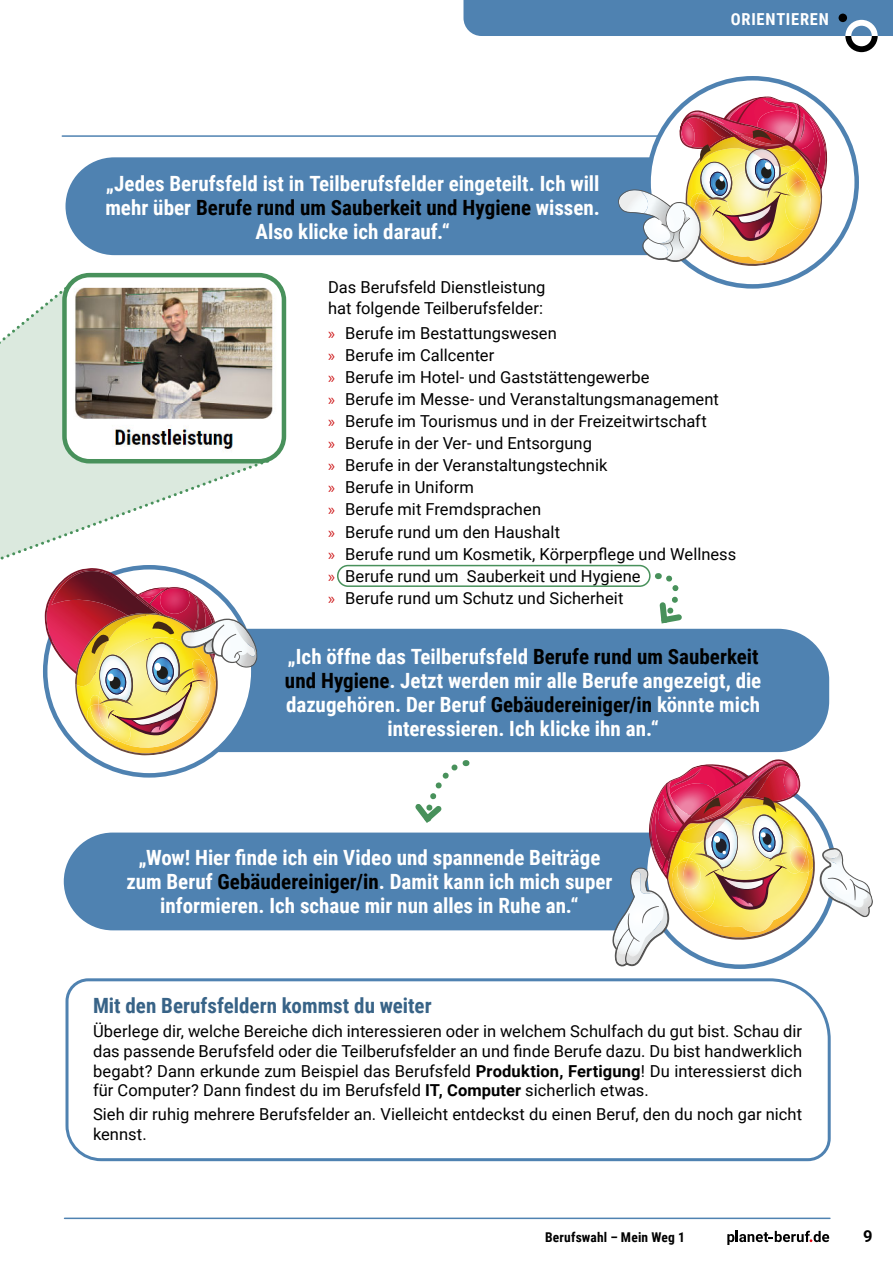
<style>
.page{position:relative;width:893px;height:1263px;background:#fff}
.page>*{position:absolute;margin:0;border:0;box-sizing:border-box;transform-origin:0 0}
.t1{font:700 21px/24px "Roboto Condensed";color:#fff;text-align:center}
.H2_Headline_Infokast{font:700 21px "Roboto Condensed";color:#386387}
.t2{font:16.5px/19.8px "Roboto";letter-spacing:.005em;color:#000}
.t3{font:700 16.5px "Roboto Condensed";letter-spacing:.045em;color:#fff}
.t4{font:700 16.5px "Roboto";color:#000}
.t5{font:700 13.5px "Roboto Condensed";letter-spacing:.015em;color:#000}
.s1{color:#000}
.s2{font-family:"Myriad Pro";color:#cd1719}
.s3{font-weight:700}
</style>
<div class="page">
<div style="left:463px;top:0;width:430px;height:36px;background:#4f82b1"></div>
<svg style="left:845px;top:36px;width:33px;height:16px"></svg>
<div style="left:838px;top:14px;width:9px;height:8px;background:#000;border-radius:50%"></div>
<hr style="left:65px;top:1217px;width:765px;height:2px;background:#4f82b1">
<svg style="left:727px;top:1231px;width:102px;height:14px"></svg>
<svg style="left:0;top:461px;width:268px;height:168px"></svg>
<svg style="left:0;top:291px;width:67px;height:260px;background:#ddeae0"></svg>
<hr style="left:62px;top:135px;width:769px;height:2px;background:#4f82b1">
<svg style="left:65px;top:978px;width:766px;height:184px"></svg>
<div style="left:64px;top:832px;width:548px;height:98px;background:#4f82b1"></div>
<div style="left:66px;top:157px;width:552px;height:98px;background:#4f82b1"></div>
<svg style="left:649px;top:78px;width:208px;height:208px"></svg>
<div style="left:257px;top:629px;width:572px;height:123px;background:#4f82b1"></div>
<svg style="left:45px;top:567px;width:208px;height:208px"></svg>
<svg style="left:415px;top:760px;width:51px;height:63px"></svg>
<img style="left:618px;top:96px;width:215px;height:170px">
<img style="left:257px;top:620px;width:5px;height:48px">
<img style="left:45px;top:568px;width:212px;height:187px">
<img style="left:612px;top:759px;width:261px;height:207px">
<svg style="left:656px;top:573px;width:26px;height:51px"></svg>
<img style="left:64px;top:278px;width:217px;height:183px">
<div style="left:62px;top:273px;width:224px;height:190px;border:4px solid #48915b;border-radius:25px"></div>
<div style="left:337px;top:565px;width:314px;height:22px;border:2px solid #48915b;border-radius:10px"></div>
<p class="t1" style="left:105px;top:171px;width:496px">„Jedes Berufsfeld ist in Teilberufsfelder eingeteilt. Ich will mehr über <span class="s1">Berufe rund um Sauberkeit und Hygiene</span> wissen.<br>Also klicke ich darauf.“</p>
<p class="t3" style="left:731px;top:8px;width:99px">ORIENTIEREN</p>
<p class="t2" style="left:328px;top:276px;width:219px;line-height:21px">Das Berufsfeld Dienstleistung hat folgende Teilberufsfelder:</p>
<p class="t2" style="left:328px;top:323px;width:230px"><span class="s2">»</span> Berufe im Bestattungswesen</p>
<p class="t2" style="left:328px;top:345px;width:168px"><span class="s2">»</span> Berufe im Callcenter</p>
<p class="t2" style="left:328px;top:367px;width:323px"><span class="s2">»</span> Berufe im Hotel- und Gaststättengewerbe</p>
<p class="t2" style="left:328px;top:389px;width:392px"><span class="s2">»</span> Berufe im Messe- und Veranstaltungsmanagement</p>
<p class="t2" style="left:328px;top:411px;width:380px"><span class="s2">»</span> Berufe im Tourismus und in der Freizeitwirtschaft</p>
<p class="t2" style="left:328px;top:433px;width:265px"><span class="s2">»</span> Berufe in der Ver- und Entsorgung</p>
<p class="t2" style="left:328px;top:455px;width:281px"><span class="s2">»</span> Berufe in der Veranstaltungstechnik</p>
<p class="t2" style="left:328px;top:477px;width:147px"><span class="s2">»</span> Berufe in Uniform</p>
<p class="t2" style="left:328px;top:499px;width:214px"><span class="s2">»</span> Berufe mit Fremdsprachen</p>
<p class="t2" style="left:328px;top:521px;width:233px"><span class="s2">»</span> Berufe rund um den Haushalt</p>
<p class="t2" style="left:328px;top:543px;width:410px"><span class="s2">»</span> Berufe rund um Kosmetik, Körperpflege und Wellness</p>
<p class="t2" style="left:328px;top:565px;width:314px"><span class="s2">»</span> Berufe rund um Sauberkeit und Hygiene</p>
<p class="t2" style="left:328px;top:587px;width:297px"><span class="s2">»</span> Berufe rund um Schutz und Sicherheit</p>
<p class="t1" style="left:285px;top:643px;width:478px">„Ich öffne das Teilberufsfeld <span class="s1">Berufe rund um Sauberkeit und Hygiene</span>. Jetzt werden mir alle Berufe angezeigt, die dazugehören. Der Beruf <span class="s1">Gebäudereiniger/in</span> könnte mich interessieren. Ich klicke ihn an.“</p>
<p class="t1" style="left:126px;top:845px;width:488px">„Wow! Hier finde ich ein Video und spannende Beiträge zum Beruf <span class="s1">Gebäudereiniger/in</span>. Damit kann ich mich super informieren. Ich schaue mir nun alles in Ruhe an.“</p>
<h2 class="H2_Headline_Infokast" style="left:93px;top:991px;width:340px">Mit den Berufsfeldern kommst du weiter</h2>
<p class="t2" style="left:93px;top:1020px;width:711px;text-align:justify">Überlege dir, welche Bereiche dich interessieren oder in welchem Schulfach du gut bist. Schau dir das passende Berufsfeld oder die Teilberufsfelder an und finde Berufe dazu. Du bist handwerklich begabt? Dann erkunde zum Beispiel das Berufsfeld <span class="s3">Produktion, Fertigung</span>! Du interessierst dich für Computer? Dann findest du im Berufsfeld <span class="s3">IT, Computer</span> sicherlich etwas.</p>
<p class="t2" style="left:93px;top:1104px;width:711px">Sieh dir ruhig mehrere Berufsfelder an. Vielleicht entdeckst du einen Beruf, den du noch gar nicht kennst.</p>
<p class="t5" style="left:545px;top:1227px;width:141px">Berufswahl – Mein Weg 1</p>
<p class="t4" style="left:863px;top:1224px;width:11px">9</p>
</div>
